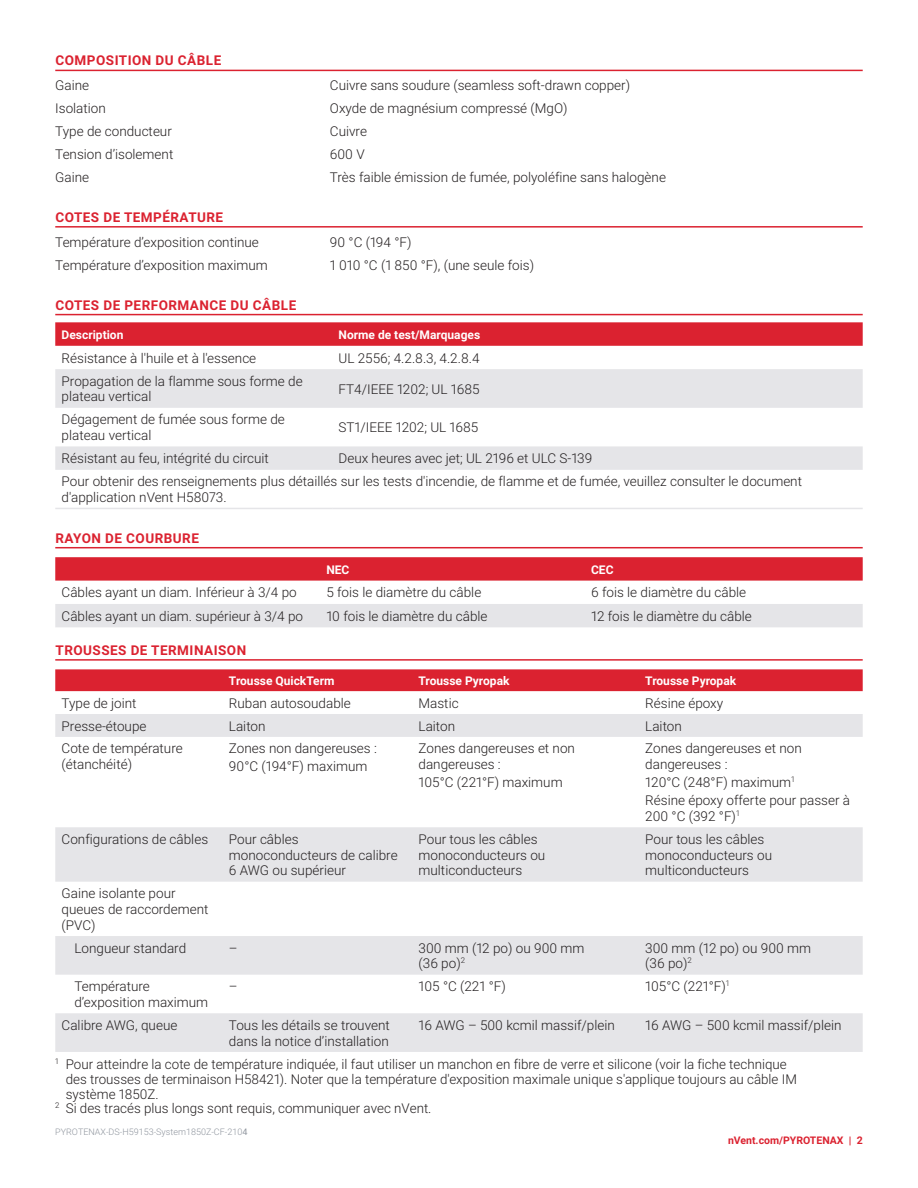
<style>
.page{position:relative;width:918px;height:1188px;background:#fff}
.page>*{position:absolute;margin:0;border:0;box-sizing:border-box;transform-origin:0 0}
.Table_Text_-_nVent_D{font:300 13.5px/15.8px "Roboto";color:#231f20}
.Text_-_nVent_Data_Sh{font:300 13.5px/15px "Roboto";color:#231f20}
.Subhead_-_nVent_Data{font:700 13.5px "Roboto";letter-spacing:.035em;color:#db2230}
.Table_Subhead_-_nVen{font:700 12px "Roboto";color:#fff}
.t1{font:700 10.5px "Roboto";color:#db2230}
.t2{font:300 9px "Roboto";color:#8f959e}
.s1{font-weight:400}
</style>
<div class="page">
<hr style="left:55px;top:70px;width:808px;height:1px;background:#db2230">
<hr style="left:55px;top:226px;width:808px;height:2px;background:#db2230">
<hr style="left:55px;top:314px;width:808px;height:1px;background:#db2230">
<hr style="left:55px;top:547px;width:808px;height:1px;background:#db2230">
<hr style="left:55px;top:659px;width:808px;height:2px;background:#db2230">
<svg style="left:55px;top:322px;width:808px;height:24px;background:#db2734"></svg>
<svg style="left:55px;top:369px;width:808px;height:101px;fill:#e5e5e8"></svg>
<hr style="left:55px;top:508px;width:277px;height:1px;background:#e5e5e8">
<hr style="left:332px;top:508px;width:531px;height:1px;background:#e5e5e8">
<svg style="left:55px;top:557px;width:808px;height:24px;background:#db2735"></svg>
<div style="left:55px;top:604px;width:808px;height:23px;background:#e5e5e8"></div>
<div style="left:55px;top:669px;width:808px;height:22px;background:#db2230"></div>
<svg style="left:55px;top:714px;width:808px;height:338px"></svg>
<p class="Subhead_-_nVent_Data" style="left:56px;top:51px;width:167px">COMPOSITION DU CÂBLE</p>
<p class="Table_Text_-_nVent_D" style="left:55px;top:77px;width:35px">Gaine</p>
<p class="Table_Text_-_nVent_D" style="left:330px;top:77px;width:302px">Cuivre sans soudure (seamless soft-drawn copper)</p>
<p class="Table_Text_-_nVent_D" style="left:55px;top:100px;width:52px">Isolation</p>
<p class="Table_Text_-_nVent_D" style="left:330px;top:100px;width:239px">Oxyde de magnésium compressé (MgO)</p>
<p class="Table_Text_-_nVent_D" style="left:55px;top:123px;width:118px">Type de conducteur</p>
<p class="Table_Text_-_nVent_D" style="left:330px;top:123px;width:39px">Cuivre</p>
<p class="Table_Text_-_nVent_D" style="left:55px;top:146px;width:120px">Tension d’isolement</p>
<p class="Table_Text_-_nVent_D" style="left:330px;top:146px;width:36px">600 V</p>
<p class="Table_Text_-_nVent_D" style="left:55px;top:169px;width:35px">Gaine</p>
<p class="Table_Text_-_nVent_D" style="left:330px;top:169px;width:338px">Très faible émission de fumée, polyoléfine sans halogène</p>
<p class="Subhead_-_nVent_Data" style="left:56px;top:208px;width:169px">COTES DE TEMPÉRATURE</p>
<p class="Table_Text_-_nVent_D" style="left:55px;top:234px;width:205px">Température d’exposition continue</p>
<p class="Table_Text_-_nVent_D" style="left:330px;top:234px;width:83px">90 °C (194 °F)</p>
<p class="Table_Text_-_nVent_D" style="left:55px;top:257px;width:214px">Température d’exposition maximum</p>
<p class="Table_Text_-_nVent_D" style="left:330px;top:257px;width:206px">1 010 °C (1 850 °F), (une seule fois)</p>
<p class="Subhead_-_nVent_Data" style="left:56px;top:295px;width:242px">COTES DE PERFORMANCE DU CÂBLE</p>
<p class="Table_Subhead_-_nVen" style="left:62px;top:327px;width:63px">Description</p>
<p class="Table_Subhead_-_nVen" style="left:339px;top:327px;width:143px">Norme de test/Marquages</p>
<p class="Table_Text_-_nVent_D" style="left:62px;top:349px;width:196px">Résistance à l'huile et à l'essence</p>
<p class="Table_Text_-_nVent_D" style="left:339px;top:349px;width:142px">UL 2556; 4.2.8.3, 4.2.8.4</p>
<p class="Table_Text_-_nVent_D" style="left:62px;top:373px;width:243px">Propagation de la flamme sous forme de plateau vertical</p>
<p class="Table_Text_-_nVent_D" style="left:339px;top:380px;width:143px">FT4/IEEE 1202; UL 1685</p>
<p class="Table_Text_-_nVent_D" style="left:62px;top:411px;width:225px">Dégagement de fumée sous forme de plateau vertical</p>
<p class="Table_Text_-_nVent_D" style="left:339px;top:419px;width:141px">ST1/IEEE 1202; UL 1685</p>
<p class="Table_Text_-_nVent_D" style="left:62px;top:450px;width:209px">Résistant au feu, intégrité du circuit</p>
<p class="Table_Text_-_nVent_D" style="left:339px;top:450px;width:255px">Deux heures avec jet; UL 2196 et ULC S-139</p>
<p class="Table_Text_-_nVent_D" style="left:62px;top:473px;width:742px">Pour obtenir des renseignements plus détaillés sur les tests d'incendie, de flamme et de fumée, veuillez consulter le document d'application nVent H58073.</p>
<p class="Subhead_-_nVent_Data" style="left:55px;top:528px;width:145px">RAYON DE COURBURE</p>
<p class="Table_Subhead_-_nVen" style="left:326px;top:562px;width:25px">NEC</p>
<p class="Table_Subhead_-_nVen" style="left:591px;top:562px;width:24px">CEC</p>
<p class="Table_Text_-_nVent_D" style="left:62px;top:584px;width:237px">Câbles ayant un diam. Inférieur à 3/4 po</p>
<p class="Table_Text_-_nVent_D" style="left:326px;top:584px;width:156px">5 fois le diamètre du câble</p>
<p class="Table_Text_-_nVent_D" style="left:591px;top:584px;width:157px">6 fois le diamètre du câble</p>
<p class="Table_Text_-_nVent_D" style="left:62px;top:608px;width:243px">Câbles ayant un diam. supérieur à 3/4 po</p>
<p class="Table_Text_-_nVent_D" style="left:326px;top:608px;width:163px">10 fois le diamètre du câble</p>
<p class="Table_Text_-_nVent_D" style="left:591px;top:608px;width:162px">12 fois le diamètre du câble</p>
<p class="Subhead_-_nVent_Data" style="left:56px;top:641px;width:192px">TROUSSES DE TERMINAISON</p>
<p class="Table_Subhead_-_nVen" style="left:229px;top:672px;width:107px">Trousse QuickTerm</p>
<p class="Table_Subhead_-_nVen" style="left:419px;top:672px;width:92px">Trousse Pyropak</p>
<p class="Table_Subhead_-_nVen" style="left:645px;top:672px;width:92px">Trousse Pyropak</p>
<p class="Table_Text_-_nVent_D" style="left:62px;top:694px;width:77px">Type de joint</p>
<p class="Table_Text_-_nVent_D" style="left:229px;top:694px;width:123px">Ruban autosoudable</p>
<p class="Table_Text_-_nVent_D" style="left:419px;top:694px;width:42px">Mastic</p>
<p class="Table_Text_-_nVent_D" style="left:645px;top:694px;width:80px">Résine époxy</p>
<p class="Table_Text_-_nVent_D" style="left:62px;top:717px;width:86px">Presse-étoupe</p>
<p class="Table_Text_-_nVent_D" style="left:229px;top:717px;width:38px">Laiton</p>
<p class="Table_Text_-_nVent_D" style="left:419px;top:717px;width:38px">Laiton</p>
<p class="Table_Text_-_nVent_D" style="left:645px;top:717px;width:38px">Laiton</p>
<p class="Table_Text_-_nVent_D" style="left:62px;top:740px;width:123px">Cote de température (étanchéité)</p>
<p class="Table_Text_-_nVent_D" style="left:229px;top:740px;width:149px">Zones non dangereuses :</p>
<p class="Table_Text_-_nVent_D" style="left:419px;top:740px;width:158px">Zones dangereuses et non dangereuses :</p>
<p class="Table_Text_-_nVent_D" style="left:419px;top:774px;width:146px">105°C (221°F) maximum</p>
<p class="Table_Text_-_nVent_D" style="left:645px;top:740px;width:158px">Zones dangereuses et non dangereuses :</p>
<p class="Table_Text_-_nVent_D" style="left:645px;top:774px;width:151px">120°C (248°F) maximum<sup>1</sup></p>
<p class="Table_Text_-_nVent_D" style="left:645px;top:792px;width:206px">Résine époxy offerte pour passer à<br>200 °C (392 °F)<sup>1</sup></p>
<p class="Table_Text_-_nVent_D" style="left:229px;top:758px;width:140px">90°C (194°F) maximum</p>
<p class="Table_Text_-_nVent_D" style="left:62px;top:831px;width:148px">Configurations de câbles</p>
<p class="Table_Text_-_nVent_D" style="left:229px;top:831px;width:170px">Pour câbles monoconducteurs de calibre<br>6 AWG ou supérieur</p>
<p class="Table_Text_-_nVent_D" style="left:419px;top:831px;width:128px">Pour tous les câbles monoconducteurs ou multiconducteurs</p>
<p class="Table_Text_-_nVent_D" style="left:645px;top:831px;width:128px">Pour tous les câbles monoconducteurs ou multiconducteurs</p>
<p class="Table_Text_-_nVent_D" style="left:62px;top:885px;width:148px">Gaine isolante pour queues de raccordement (PVC)</p>
<p class="Table_Text_-_nVent_D" style="left:74px;top:939px;width:113px">Longueur standard</p>
<p class="Table_Text_-_nVent_D" style="left:229px;top:939px;width:10px">–</p>
<p class="Table_Text_-_nVent_D" style="left:419px;top:939px;width:167px">300 mm (12 po) ou 900 mm (36 po)<sup>2</sup></p>
<p class="Table_Text_-_nVent_D" style="left:645px;top:939px;width:167px">300 mm (12 po) ou 900 mm (36 po)<sup>2</sup></p>
<p class="Table_Text_-_nVent_D" style="left:74px;top:978px;width:135px">Température d’exposition maximum</p>
<p class="Table_Text_-_nVent_D" style="left:229px;top:978px;width:10px">–</p>
<p class="Table_Text_-_nVent_D" style="left:419px;top:978px;width:89px">105 °C (221 °F)</p>
<p class="Table_Text_-_nVent_D" style="left:645px;top:978px;width:86px">105°C (221°F)<sup>1</sup></p>
<p class="Table_Text_-_nVent_D" style="left:62px;top:1017px;width:117px">Calibre AWG, queue</p>
<p class="Table_Text_-_nVent_D" style="left:229px;top:1017px;width:162px">Tous les détails se trouvent dans la notice d’installation</p>
<p class="Table_Text_-_nVent_D" style="left:419px;top:1017px;width:198px">16 AWG – 500 kcmil massif/plein</p>
<p class="Table_Text_-_nVent_D" style="left:645px;top:1017px;width:198px">16 AWG – 500 kcmil massif/plein</p>
<p class="Text_-_nVent_Data_Sh" style="left:66px;top:1057px;width:733px;text-indent:-10px"><sup>1</sup> Pour atteindre la cote de température indiquée, il faut utiliser un manchon en fibre de verre et silicone (voir la fiche technique des trousses de terminaison H58421). Noter que la température d'exposition maximale unique s'applique toujours au câble IM système 1850Z.</p>
<p class="Text_-_nVent_Data_Sh" style="left:55px;top:1101px;width:378px"><sup>2</sup> Si des tracés plus longs sont requis, communiquer avec nVent.</p>
<p class="t2" style="left:55px;top:1126px;width:194px">PYROTENAX-DS-H59153-System1850Z-CF-210<span class="s1">4</span></p>
<p class="t1" style="left:728px;top:1133px;width:136px">nVent.com/PYROTENAX | 2</p>
</div>
